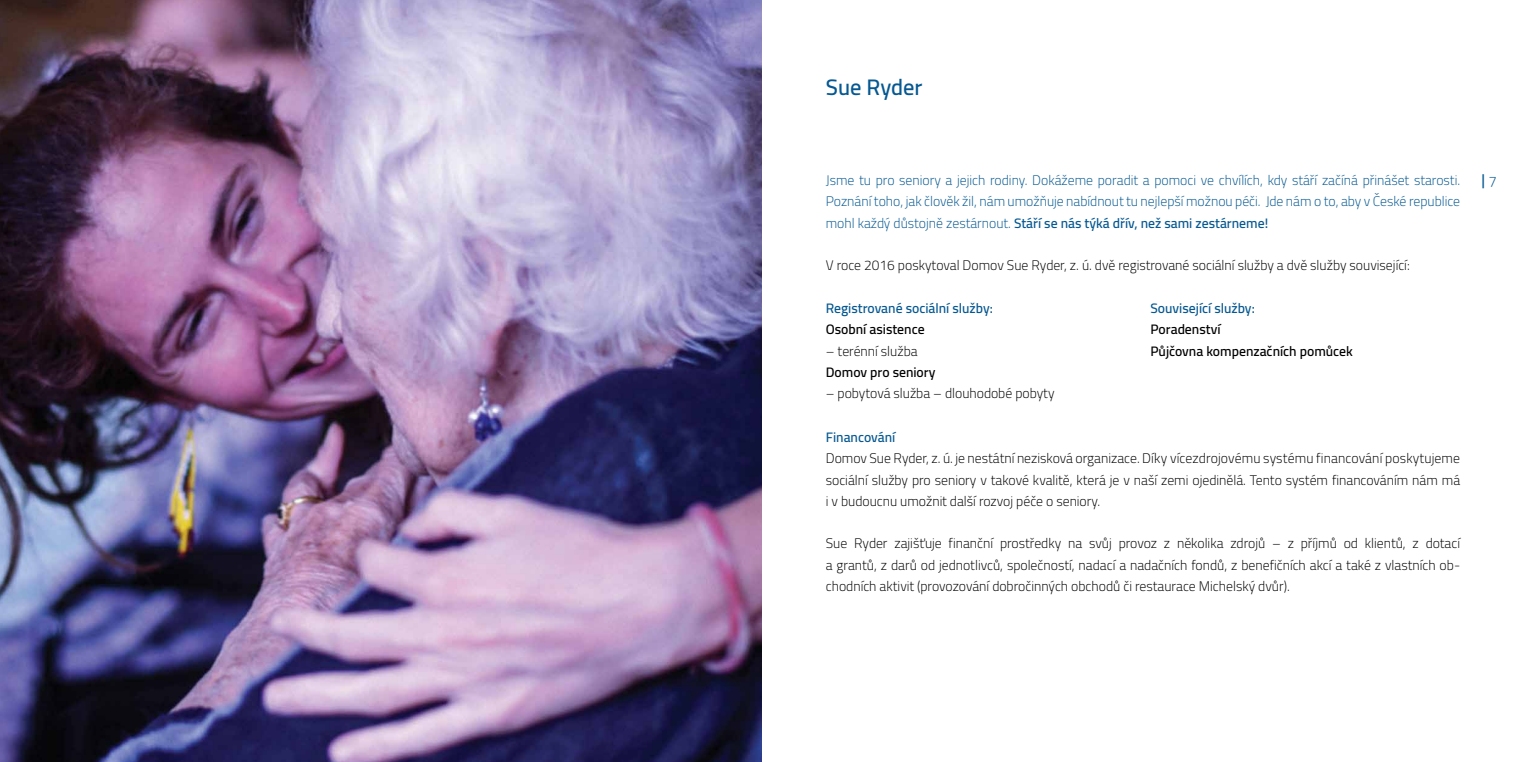
<style>
.page{position:relative;width:1524px;height:762px;background:#fff}
.page>*{position:absolute;margin:0;border:0;box-sizing:border-box;transform-origin:0 0}
.t1{font:600 22.5px "Cairo";color:#055891}
.t2{font:600 15px "Cairo";color:#055891}
.t3{font:300 13.75px/21.2px "Cairo";color:#000;text-align:justify}
.t4{font:300 13.75px/21.2px "Cairo";color:#055891}
.t5{font:600 13.75px/21.2px "Cairo";color:#000}
.t6{font:600 13.75px "Cairo";color:#055891}
.s1{font-weight:300}
.s2{font-weight:600}
</style>
<div class="page">
<img style="left:0;top:0;width:762px;height:762px">
<h1 class="t1" style="left:826px;top:68px;width:98px">Sue Ryder</h1>
<p class="t4" style="left:826px;top:169px;width:636px">Jsme tu pro seniory a jejich rodiny. Dokážeme poradit a pomoci ve chvílích, kdy stáří začíná přinášet starosti.</p>
<p class="t2" style="left:1481px;top:167px;width:17px">|<span class="s1">7</span></p>
<p class="t4" style="left:826px;top:191px;width:636px">Poznání toho, jak člověk žil, nám umožňuje nabídnout tu nejlepší možnou péči. Jde nám o to, aby v České republice mohl každý důstojně zestárnout. <span class="s2">Stáří se nás týká dřív, než sami zestárneme!</span></p>
<p class="t3" style="left:826px;top:254px;width:585px">V roce 2016 poskytoval Domov Sue Ryder, z. ú. dvě registrované sociální služby a dvě služby související:</p>
<p class="t6" style="left:826px;top:297px;width:169px">Registrované sociální služby:</p>
<p class="t5" style="left:826px;top:319px;width:100px">Osobní asistence</p>
<p class="t3" style="left:826px;top:340px;width:93px">– terénní služba</p>
<p class="t5" style="left:826px;top:361px;width:111px">Domov pro seniory</p>
<p class="t3" style="left:826px;top:382px;width:230px">– pobytová služba – dlouhodobé pobyty</p>
<p class="t6" style="left:1150px;top:297px;width:106px">Související služby:</p>
<p class="t5" style="left:1150px;top:319px;width:204px">Poradenství<br>Půjčovna kompenzačních pomůcek</p>
<p class="t6" style="left:826px;top:425px;width:71px">Financování</p>
<p class="t3" style="left:826px;top:448px;width:636px">Domov Sue Ryder, z. ú. je nestátní nezisková organizace. Díky vícezdrojovému systému financování poskytujeme sociální služby pro seniory v takové kvalitě, která je v naší zemi ojedinělá. Tento systém financováním nám má i v budoucnu umožnit další rozvoj péče o seniory.</p>
<p class="t3" style="left:826px;top:533px;width:636px">Sue Ryder zajišťuje finanční prostředky na svůj provoz z několika zdrojů – z příjmů od klientů, z dotací a grantů, z darů od jednotlivců, společností, nadací a nadačních fondů, z benefičních akcí a také z vlastních ob&shy;chodních aktivit (provozování dobročinných obchodů či restaurace Michelský dvůr).</p>
</div>
